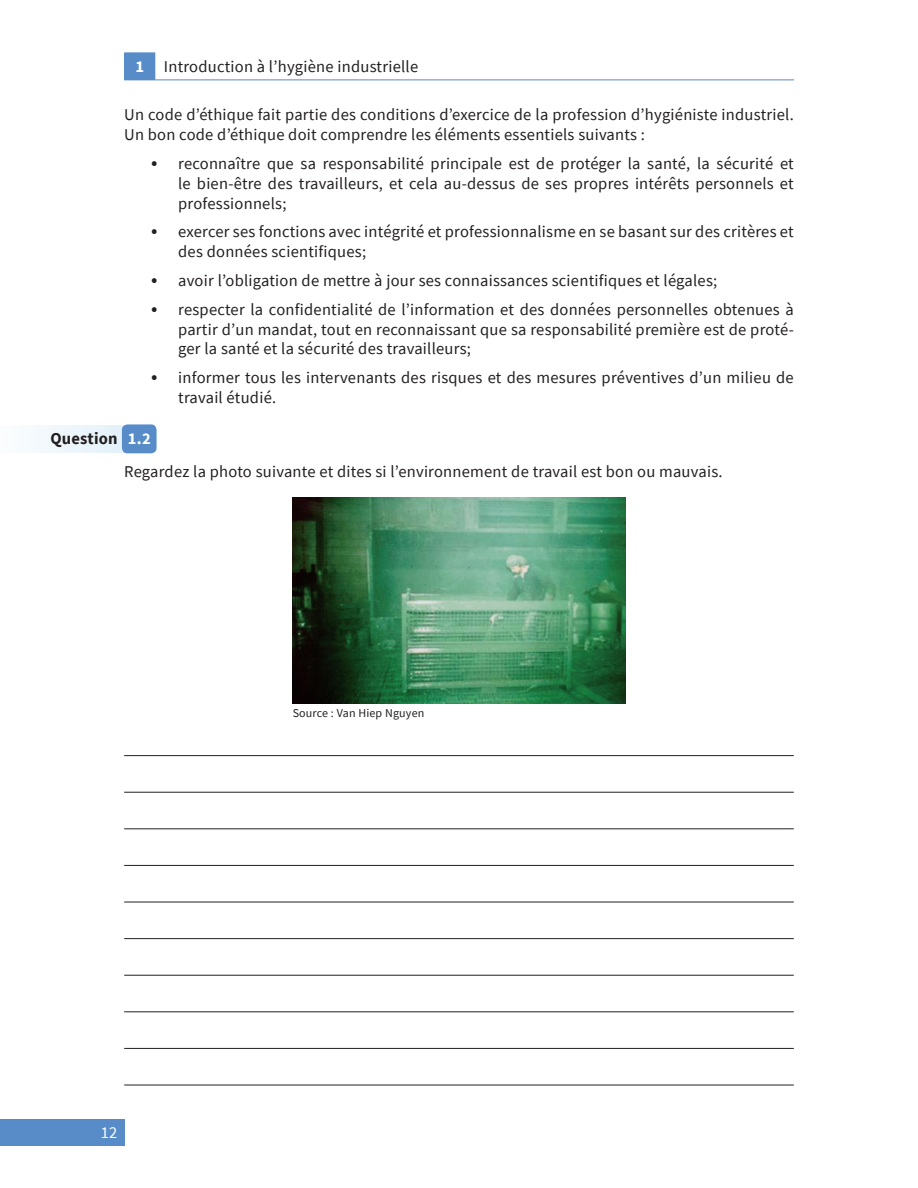
<style>
.page{position:relative;width:918px;height:1188px;background:#fff}
.page>*{position:absolute;margin:0;border:0;box-sizing:border-box;transform-origin:0 0}
.After_Title{font:16.5px/19.8px "Source Sans Pro";letter-spacing:.015em;color:#231f20}
.Questions{font:700 16.5px "Source Sans Pro";letter-spacing:.015em;color:#231f20}
.Q_CH1{font:700 16.5px "Source Sans Pro";color:#fff}
.t1{font:16.5px "Source Sans Pro";color:#fff}
.Source{font:12px "Source Sans Pro";letter-spacing:.015em;color:#231f20}
.s1{font-weight:700;color:#fff}
.s2{font-size:21px}
</style>
<div class="page">
<div style="left:0;top:1119px;width:124px;height:27px;background:#578cc9"></div>
<div style="left:125px;top:53px;width:30px;height:27px;background:#578cc9"></div>
<hr style="left:124px;top:52px;width:31px;height:1px;background:#578cc9">
<svg style="left:124px;top:53px;width:1px;height:27px"></svg>
<hr style="left:124px;top:80px;width:31px;height:1px;background:#578cc9">
<hr style="left:155px;top:80px;width:639px;height:1px;background:#578cc9">
<hr style="left:124px;top:755px;width:670px;height:1px;background:#231f20">
<hr style="left:124px;top:792px;width:670px;height:1px;background:#231f20">
<hr style="left:124px;top:828px;width:670px;height:1px;background:#231f20">
<hr style="left:124px;top:865px;width:670px;height:1px;background:#231f20">
<hr style="left:124px;top:902px;width:670px;height:1px;background:#231f20">
<hr style="left:124px;top:938px;width:670px;height:1px;background:#231f20">
<hr style="left:124px;top:975px;width:670px;height:1px;background:#231f20">
<hr style="left:124px;top:1011px;width:670px;height:1px;background:#231f20">
<hr style="left:124px;top:1048px;width:670px;height:1px;background:#231f20">
<hr style="left:124px;top:1085px;width:670px;height:1px;background:#231f20">
<img style="left:293px;top:498px;width:332px;height:205px">
<div style="left:0;top:426px;width:130px;height:26px;background:#f0f7fc"></div>
<div style="left:122px;top:424px;width:35px;height:29px;background:#578cc9;border-radius:5px"></div>
<p class="After_Title" style="left:135px;top:56px;width:284px"><span class="s1">1</span> Introduction à l’hygiène industrielle</p>
<p class="After_Title" style="left:124px;top:105px;width:671px">Un code d’éthique fait partie des conditions d’exercice de la profession d’hygiéniste industriel.<br>Un bon code d’éthique doit comprendre les éléments essentiels suivants :</p>
<p class="After_Title" style="left:178px;top:153px;width:617px;text-align:justify;text-indent:-27px"><span class="s2">•</span> reconnaître que sa responsabilité principale est de protéger la santé, la sécurité et le bien-être des travailleurs, et cela au-dessus de ses propres intérêts personnels et professionnels;</p>
<p class="After_Title" style="left:178px;top:222px;width:617px;text-indent:-27px"><span class="s2">•</span> exercer ses fonctions avec intégrité et professionnalisme en se basant sur des critères et des données scientifiques;</p>
<p class="After_Title" style="left:151px;top:270px;width:568px"><span class="s2">•</span> avoir l’obligation de mettre à jour ses connaissances scientifiques et légales;</p>
<p class="After_Title" style="left:178px;top:299px;width:617px;text-align:justify;text-indent:-27px"><span class="s2">•</span> respecter la confidentialité de l’information et des données personnelles obtenues à partir d’un mandat, tout en reconnaissant que sa responsabilité première est de proté&shy;ger la santé et la sécurité des travailleurs;</p>
<p class="After_Title" style="left:178px;top:368px;width:617px;text-indent:-27px"><span class="s2">•</span> informer tous les intervenants des risques et des mesures préventives d’un milieu de travail étudié.</p>
<p class="Questions" style="left:50px;top:427px;width:69px">Question</p>
<p class="Q_CH1" style="left:128px;top:428px;width:24px">1.2</p>
<p class="After_Title" style="left:124px;top:461px;width:600px">Regardez la photo suivante et dites si l’environnement de travail est bon ou mauvais.</p>
<p class="t1" style="left:101px;top:1122px;width:18px">12</p>
<p class="Source" style="left:293px;top:706px;width:133px">Source : Van Hiep Nguyen</p>
</div>
